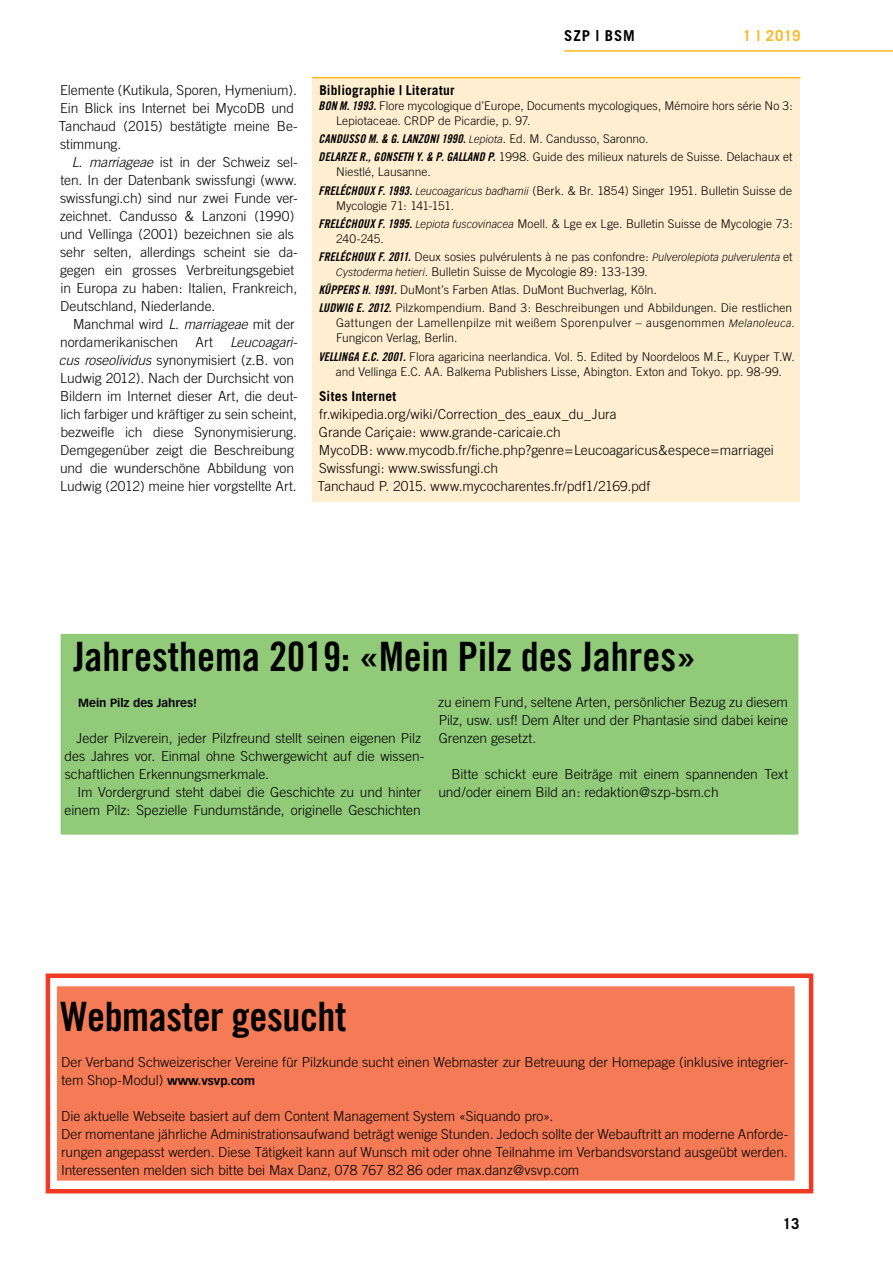
<style>
.page{position:relative;width:893px;height:1263px;background:#fff}
.page>*{position:absolute;margin:0;border:0;box-sizing:border-box;transform-origin:0 0}
.t1{font:40.5px "Trade Gothic Bold Cond Twenty";color:#000}
.t2{font:700 15px "Trade Gothic";letter-spacing:.055em;color:#000}
.t3{font:700 15px "Trade Gothic";color:#fdb924}
.t4{font:300 13.8px/18px "Trade Gothic";letter-spacing:-.005em;color:#000}
.t5{font:700 13.5px "Trade Gothic";letter-spacing:.01em;color:#000}
.t6{font:300 12px/15px "Trade Gothic";letter-spacing:.005em;color:#000}
.t7{font:300 12px/15px "Trade Gothic";letter-spacing:.025em;color:#000}
.t8{font:12px "Trade Gothic Bold Cond Twenty Obl";letter-spacing:.01em;color:#000}
.t9{font:700 11.7px "Vectora LT";color:#000}
.s1{font-style:italic}
.s2{font-family:"Trade Gothic Bold Cond Twenty Obl";font-weight:400}
.s3{font-family:"Vectora LT";font-weight:300;font-style:italic;font-size:10.5px}
.s4{font-family:"Trade Gothic";font-weight:300}
.s5{font-family:"Vectora LT";font-style:italic;font-size:10.5px}
.s6{font-family:"Vectora LT";font-weight:700;font-size:11.7px}
</style>
<div class="page">
<hr style="left:564px;top:50px;width:329px;height:2px;background:#fdb924">
<div style="left:312px;top:78px;width:487px;height:424px;background:#ffeed0"></div>
<hr style="left:312px;top:77px;width:488px;height:1px;background:#fdb924">
<div style="left:46px;top:973px;width:767px;height:220px;border:4px solid #ef3b24"></div>
<div style="left:55px;top:985px;width:741px;height:197px;background:#f47b56;border:2px solid #fff"></div>
<div style="left:59px;top:632px;width:741px;height:204px;background:#91cb79;border:2px solid #fff"></div>
<p class="t4" style="left:59px;top:81px;width:240px">Elemente (Kutikula, Sporen, Hymenium).<br>Ein Blick ins Internet bei MycoDB und<br>Tanchaud (2015) bestätigte meine Be&shy;stimmung.</p>
<p class="t4" style="left:60px;top:153px;width:239px;text-indent:12px"><span class="s1">L. marriageae</span> ist in der Schweiz sel&shy;ten. In der Datenbank swissfungi (www. swissfungi.ch) sind nur zwei Funde ver&shy;zeichnet. Candusso &amp; Lanzoni (1990) und Vellinga (2001) bezeichnen sie als sehr selten, allerdings scheint sie da&shy;gegen ein grosses Verbreitungsgebiet in Europa zu haben: Italien, Frankreich, Deutschland, Niederlande.</p>
<p class="t4" style="left:60px;top:315px;width:236px;text-indent:13px">Manchmal wird <span class="s1">L. marriageae</span> mit der nordamerikanischen</p>
<p class="t4" style="left:59px;top:333px;width:240px;text-indent:171px"><span class="s1">Leucoagari&shy;cus roseolividus</span> synonymisiert (z.B. von Ludwig 2012). Nach der Durchsicht von Bildern im Internet dieser Art, die deut&shy;lich farbiger und kräftiger zu sein scheint, bezweifle ich diese Synonymisierung.<br>Demgegenüber zeigt die Beschreibung und die wunderschöne Abbildung von Ludwig (2012) meine hier vorgstellte Art.</p>
<p class="t4" style="left:196px;top:333px;width:19px">Art</p>
<p class="t2" style="left:564px;top:27px;width:72px">SZP | BSM</p>
<p class="t3" style="left:743px;top:27px;width:59px">1 | 2019</p>
<p class="t5" style="left:319px;top:82px;width:137px">Bibliographie | Literatur</p>
<p class="t6" style="left:336px;top:98px;width:458px;text-indent:-17px"><span class="s2">BON M. 1993.</span> Flore mycologique d’Europe, Documents mycologiques, Mémoire hors série No 3:<br>Lepiotaceae. CRDP de Picardie, p. 97.</p>
<p class="t8" style="left:318px;top:132px;width:332px">CANDUSSO M. &amp; G. LANZONI 1990. <span class="s3">Lepiota</span><span class="s4">. Ed. M. Candusso, Saronno.</span></p>
<p class="t6" style="left:336px;top:149px;width:458px;text-indent:-18px"><span class="s2">DELARZE R., GONSETH Y. &amp; P. GALLAND P.</span> 1998. Guide des milieux naturels de Suisse. Delachaux et<br>Niestlé, Lausanne.</p>
<p class="t6" style="left:336px;top:183px;width:458px;text-indent:-17px"><span class="s2">FRELÉCHOUX F. 1993.</span> <span class="s5">Leucoagaricus badhamii</span> (Berk. &amp; Br. 1854) Singer 1951. Bulletin Suisse de<br>Mycologie 71: 141-151.</p>
<p class="t6" style="left:336px;top:216px;width:458px;text-indent:-17px"><span class="s2">FRELÉCHOUX F. 1995.</span> <span class="s5">Lepiota fuscovinacea</span> Moell. &amp; Lge ex Lge. Bulletin Suisse de Mycologie 73:<br>240-245.</p>
<p class="t6" style="left:336px;top:249px;width:458px;text-indent:-18px"><span class="s2">FRELÉCHOUX F. 2011.</span> Deux sosies pulvérulents à ne pas confondre: <span class="s5">Pulverolepiota pulverulenta</span> et<br><span class="s5">Cystoderma hetieri</span>. Bulletin Suisse de Mycologie 89: 133-139.</p>
<p class="t6" style="left:319px;top:281px;width:475px;line-height:18.1px"><span class="s2">KÜPPERS H. 1991.</span> DuMont’s Farben Atlas. DuMont Buchverlag, Köln.<br><span class="s2">LUDWIG E. 2012.</span> Pilzkompendium. Band 3: Beschreibungen und Abbildungen. Die restlichen</p>
<p class="t7" style="left:336px;top:315px;width:460px">Gattungen der Lamellenpilze mit weißem Sporenpulver – ausgenommen <span class="s5">Melanoleuca</span>.<br>Fungicon Verlag, Berlin.</p>
<p class="t6" style="left:318px;top:349px;width:478px;text-align:center"><span class="s2">VELLINGA E.C. 2001.</span> Flora agaricina neerlandica. Vol. 5. Edited by Noordeloos M.E., Kuyper T.W. and Vellinga E.C. AA. Balkema Publishers Lisse, Abington. Exton and Tokyo. pp. 98-99.</p>
<p class="t5" style="left:319px;top:388px;width:79px">Sites Internet</p>
<p class="t4" style="left:318px;top:405px;width:458px">fr.wikipedia.org/wiki/Correction_des_eaux_du_Jura<br>Grande Cariçaie: www.grande-caricaie.ch<br>MycoDB: www.mycodb.fr/fiche.php?genre=Leucoagaricus&amp;espece=marriagei Swissfungi: www.swissfungi.ch<br>Tanchaud P. 2015. www.mycocharentes.fr/pdf1/2169.pdf</p>
<h1 class="t1" style="left:73px;top:632px;width:624px">Jahresthema 2019: «Mein Pilz des Jahres»</h1>
<p class="t4" style="left:438px;top:693px;width:351px;text-align:justify">zu einem Fund, seltene Arten, persönlicher Bezug zu diesem Pilz, usw. usf! Dem Alter und der Phantasie sind dabei keine Grenzen gesetzt.</p>
<p class="t4" style="left:438px;top:765px;width:351px;text-indent:13px">Bitte schickt eure Beiträge mit einem spannenden Text und/oder einem Bild an: redaktion@szp-bsm.ch</p>
<p class="t9" style="left:78px;top:696px;width:120px">Mein Pilz des Jahres!</p>
<p class="t4" style="left:65px;top:729px;width:361px;text-indent:12px">Jeder Pilzverein, jeder Pilzfreund stellt seinen eigenen Pilz des Jahres vor. Einmal ohne Schwergewicht auf die wissen&shy;schaftlichen Erkennungsmerkmale.</p>
<p class="t4" style="left:65px;top:783px;width:358px;text-align:right">Im Vordergrund steht dabei die Geschichte zu und hinter einem Pilz: Spezielle Fundumstände, originelle Geschichten</p>
<h1 class="t1" style="left:61px;top:992px;width:287px">Webmaster gesucht</h1>
<p class="t4" style="left:61px;top:1053px;width:729px">Der Verband Schweizerischer Vereine für Pilzkunde sucht einen Webmaster zur Betreuung der Homepage (inklusive integrier&shy;tem Shop-Modul) <span class="s6">www.vsvp.com</span></p>
<p class="t4" style="left:61px;top:1107px;width:729px">Die aktuelle Webseite basiert auf dem Content Management System «Siquando pro».<br>Der momentane jährliche Administrationsaufwand beträgt wenige Stunden. Jedoch sollte der Webauftritt an moderne Anforde&shy;rungen angepasst werden. Diese Tätigkeit kann auf Wunsch mit oder ohne Teilnahme im Verbandsvorstand ausgeübt werden.<br>Interessenten melden sich bitte bei Max Danz, 078 767 82 86 oder max.danz@vsvp.com</p>
<p class="t2" style="left:783px;top:1214px;width:18px">13</p>
</div>
